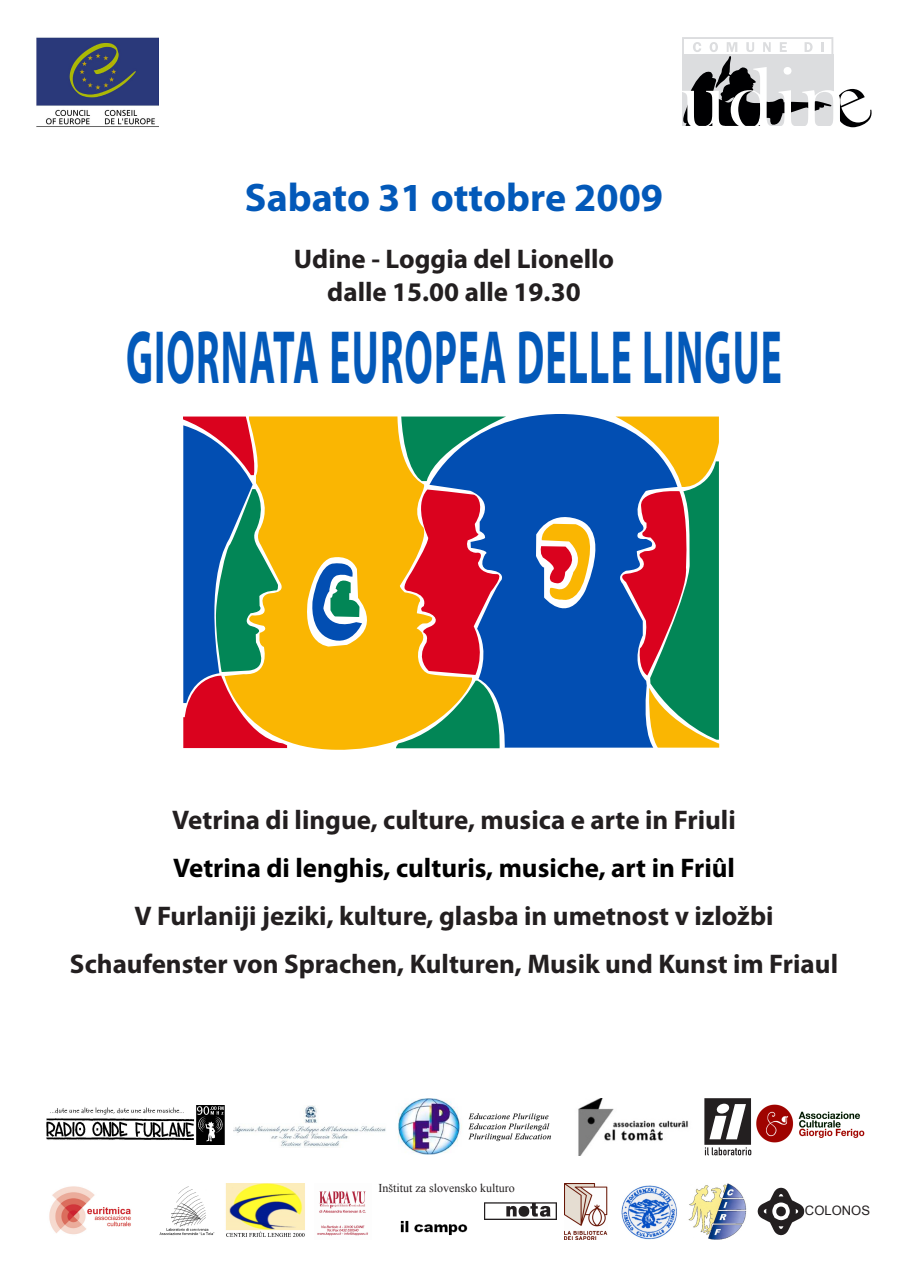
<style>
.page{position:relative;width:908px;height:1276px;background:#fff}
.page>*{position:absolute;margin:0;border:0;box-sizing:border-box;transform-origin:0 0}
.t1{font:700 76px "Myriad Pro";letter-spacing:.03em;color:#0359b9;scale:.52 1}
.t2{font:700 40px "Myriad Pro";color:#0359b9}
.t3{font:700 27px "Myriad Pro";color:#231f20}
.t4{font:700 27px "Myriad Pro";color:#000}
.t5{font:13px "Arial";color:#231f20}
.t6{font:12px "Times New Roman";color:#231f20}
</style>
<div class="page">
<svg style="left:183px;top:416px;width:41px;height:332px;background:#414990"></svg>
<svg style="left:224px;top:416px;width:248px;height:334px;background:#d4a71f"></svg>
<svg style="left:302px;top:552px;width:82px;height:95px"></svg>
<svg style="left:401px;top:416px;width:28px;height:65px;background:#3c995e"></svg>
<svg style="left:429px;top:414px;width:157px;height:333px;background:#105eab"></svg>
<svg style="left:535px;top:416px;width:183px;height:331px;background:#4b6782"></svg>
<svg style="left:396px;top:489px;width:110px;height:259px;background:#a86349"></svg>
<img style="left:317px;top:1191px;width:51px;height:45px">
<img style="left:46px;top:1105px;width:179px;height:39px">
<img style="left:233px;top:1105px;width:153px;height:42px">
<img style="left:564px;top:1183px;width:43px;height:57px">
<img style="left:621px;top:1185px;width:56px;height:55px">
<img style="left:688px;top:1183px;width:59px;height:57px">
<img style="left:578px;top:1098px;width:110px;height:58px">
<img style="left:49px;top:1186px;width:82px;height:49px">
<img style="left:159px;top:1186px;width:56px;height:50px">
<img style="left:225px;top:1183px;width:80px;height:54px">
<img style="left:398px;top:1098px;width:153px;height:57px">
<div style="left:681px;top:37px;width:152px;height:20px;border:2px solid #dcdddf"></div>
<svg style="left:681px;top:42px;width:190px;height:85px"></svg>
<img style="left:36px;top:37px;width:122px;height:90px">
<svg style="left:704px;top:1098px;width:47px;height:57px"></svg>
<img style="left:484px;top:1202px;width:72px;height:17px">
<img style="left:756px;top:1104px;width:109px;height:39px">
<img style="left:757px;top:1187px;width:47px;height:48px">
<img style="left:400px;top:1220px;width:68px;height:16px">
<p class="t2" style="left:245px;top:172px;width:420px">Sabato 31 ottobre 2009</p>
<p class="t3" style="left:294px;top:242px;width:322px">Udine - Loggia del Lionello</p>
<p class="t3" style="left:327px;top:274px;width:255px">dalle 15.00 alle 19.30</p>
<p class="t1" style="left:126px;top:308px;width:1262px">GIORNATA EUROPEA DELLE LINGUE</p>
<p class="t3" style="left:172px;top:802px;width:565px">Vetrina di lingue, culture, musica e arte in Friuli</p>
<p class="t4" style="left:173px;top:850px;width:563px">Vetrina di lenghis, culturis, musiche, art in Friûl</p>
<p class="t3" style="left:134px;top:898px;width:640px">V Furlaniji jeziki, kulture, glasba in umetnost v izložbi</p>
<p class="t3" style="left:70px;top:946px;width:769px">Schaufenster von Sprachen, Kulturen, Musik und Kunst im Friaul</p>
<p class="t6" style="left:378px;top:1179px;width:138px">Inštitut za slovensko kulturo</p>
<p class="t5" style="left:804px;top:1201px;width:67px">COLONOS</p>
</div>
